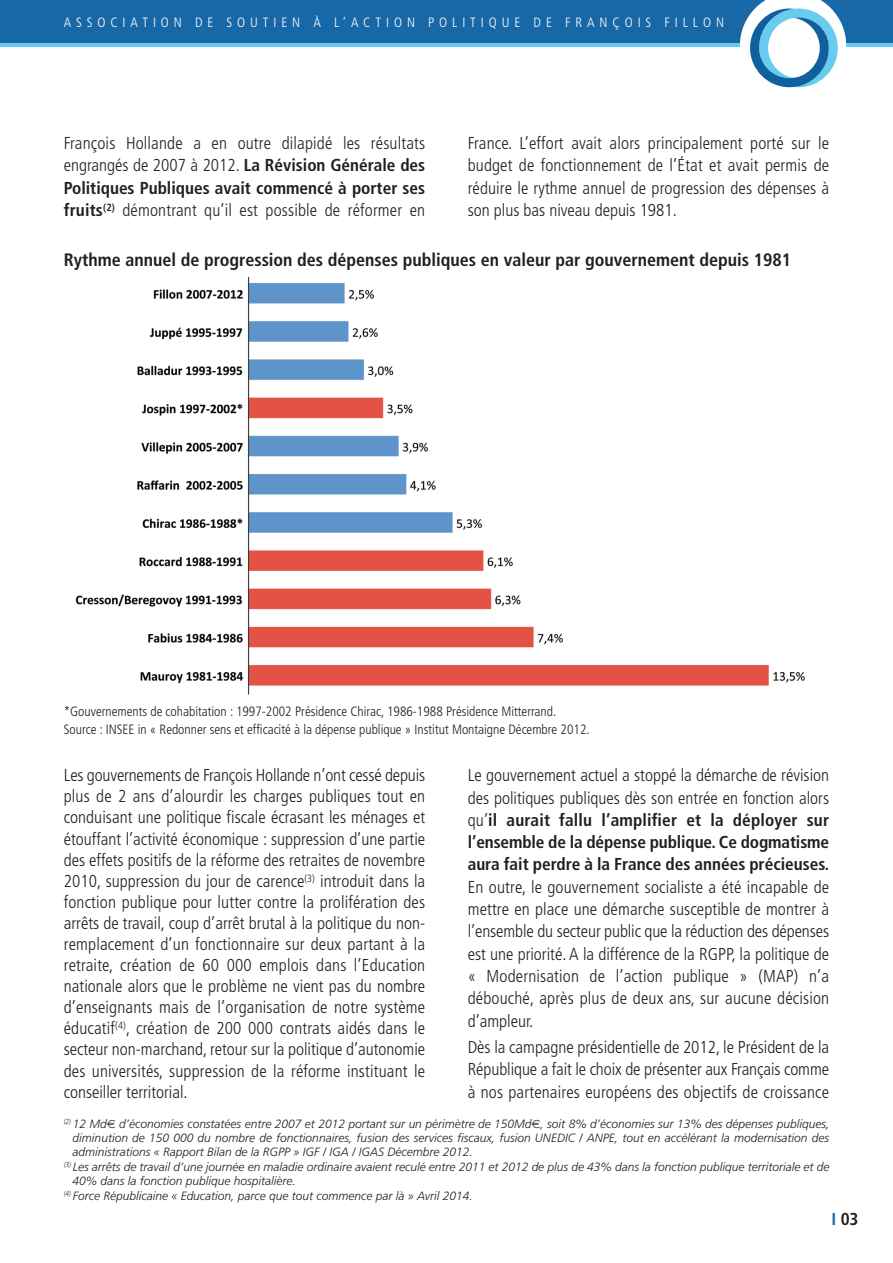
<style>
.page{position:relative;width:893px;height:1263px;background:#fff}
.page>*{position:absolute;margin:0;border:0;box-sizing:border-box;transform-origin:0 0}
.t1{font:700 condensed 18px "Frutiger";color:#231f20}
.t2{font:300 condensed 17.25px/21.1px "Frutiger";letter-spacing:.01em;color:#231f20;text-align:justify}
.t3{font:700 condensed 17.25px/22.4px "Frutiger";color:#231f20;text-align:justify}
.t4{font:300 condensed 13.5px/18.6px "Frutiger";color:#231f20}
.t5{font:300 condensed 13.5px "Frutiger";letter-spacing:.365em;color:#fff}
.t6{font:italic 300 12px "Frutiger";color:#231f20}
.s1{font-weight:700}
.s2{font-weight:300}
.s3{color:#1867a6}
</style>
<div class="page">
<img style="left:75px;top:278px;width:730px;height:417px">
<div style="left:0;top:0;width:893px;height:47px;background:#66cbec"></div>
<div style="left:0;top:0;width:893px;height:43px;background:#1867a6"></div>
<svg style="left:740px;top:0;width:106px;height:88px"></svg>
<p class="t5" style="left:64px;top:17px;width:662px">ASSOCIATION DE SOUTIEN À L’ACTION POLITIQUE DE FRANÇOIS FILLON</p>
<p class="t2" style="left:64px;top:133px;width:363px;line-height:22.4px">François Hollande a en outre dilapidé les résultats engrangés de 2007 à 2012. <span class="s1">La Révision Générale des Politiques Publiques avait commencé à porter ses fruits</span><sup>(2)</sup> démontrant qu’il est possible de réformer en</p>
<p class="t2" style="left:468px;top:133px;width:363px;line-height:22.4px">France. L’effort avait alors principalement porté sur le budget de fonctionnement de l’État et avait permis de réduire le rythme annuel de progression des dépenses à son plus bas niveau depuis 1981.</p>
<p class="t1" style="left:64px;top:253px;width:729px">Rythme annuel de progression des dépenses publiques en valeur par gouvernement depuis 1981</p>
<p class="t4" style="left:64px;top:703px;width:527px">*Gouvernements de cohabitation : 1997-2002 Présidence Chirac, 1986-1988 Présidence Mitterrand.<br>Source : INSEE in « Redonner sens et efficacité à la dépense publique » Institut Montaigne Décembre 2012.</p>
<p class="t2" style="left:64px;top:766px;width:363px">Les gouvernements de François Hollande n’ont cessé depuis plus de 2 ans d’alourdir les charges publiques tout en conduisant une politique fiscale écrasant les ménages et étouffant l’activité économique : suppression d’une partie des effets positifs de la réforme des retraites de novembre 2010, suppression du jour de carence<sup>(3)</sup> introduit dans la fonction publique pour lutter contre la prolifération des arrêts de travail, coup d’arrêt brutal à la politique du non&shy;remplacement d’un fonctionnaire sur deux partant à la retraite, création de 60 000 emplois dans l’Education nationale alors que le problème ne vient pas du nombre d’enseignants mais de l’organisation de notre système éducatif<sup>(4)</sup>, création de 200 000 contrats aidés dans le secteur non-marchand, retour sur la politique d’autonomie des universités, suppression de la réforme instituant le conseiller territorial.</p>
<p class="t3" style="left:468px;top:765px;width:363px"><span class="s2">Le gouvernement actuel a stoppé la démarche de révision des politiques publiques dès son entrée en fonction alors qu’</span>il aurait fallu l’amplifier et la déployer sur l’ensemble de la dépense publique. Ce dogmatisme aura fait perdre à la France des années précieuses.</p>
<p class="t2" style="left:468px;top:877px;width:363px;line-height:22.4px">En outre, le gouvernement socialiste a été incapable de mettre en place une démarche susceptible de montrer à l’ensemble du secteur public que la réduction des dépenses est une priorité. A la différence de la RGPP, la politique de « Modernisation de l’action publique » (MAP) n’a débouché, après plus de deux ans, sur aucune décision d’ampleur.</p>
<p class="t2" style="left:468px;top:1037px;width:363px;line-height:22.4px">Dès la campagne présidentielle de 2012, le Président de la République a fait le choix de présenter aux Français comme à nos partenaires européens des objectifs de croissance</p>
<p class="t6" style="left:64px;top:1118px;width:767px"><sup>(2)</sup> 12 Md d’économies constatées entre 2007 et 2012 portant sur un périmètre de 150Md , soit 8% d’économies sur 13% des dépenses publiques,</p>
<p class="t6" style="left:73px;top:1133px;width:758px">diminution de 150 000 du nombre de fonctionnaires, fusion des services fiscaux, fusion UNEDIC / ANPE, tout en accélérant la modernisation des</p>
<p class="t6" style="left:73px;top:1147px;width:402px">administrations « Rapport Bilan de la RGPP » IGF / IGA / IGAS Décembre 2012.</p>
<p class="t6" style="left:64px;top:1162px;width:767px"><sup>(3)</sup> Les arrêts de travail d’une journée en maladie ordinaire avaient reculé entre 2011 et 2012 de plus de 43% dans la fonction publique territoriale et de</p>
<p class="t6" style="left:73px;top:1176px;width:225px">40% dans la fonction publique hospitalière.</p>
<p class="t6" style="left:64px;top:1190px;width:410px"><sup>(4)</sup> Force Républicaine « Education, parce que tout commence par là » Avril 2014.</p>
<p class="t3" style="left:831px;top:1209px;width:29px"><span class="s3">I</span> 03</p>
</div>
